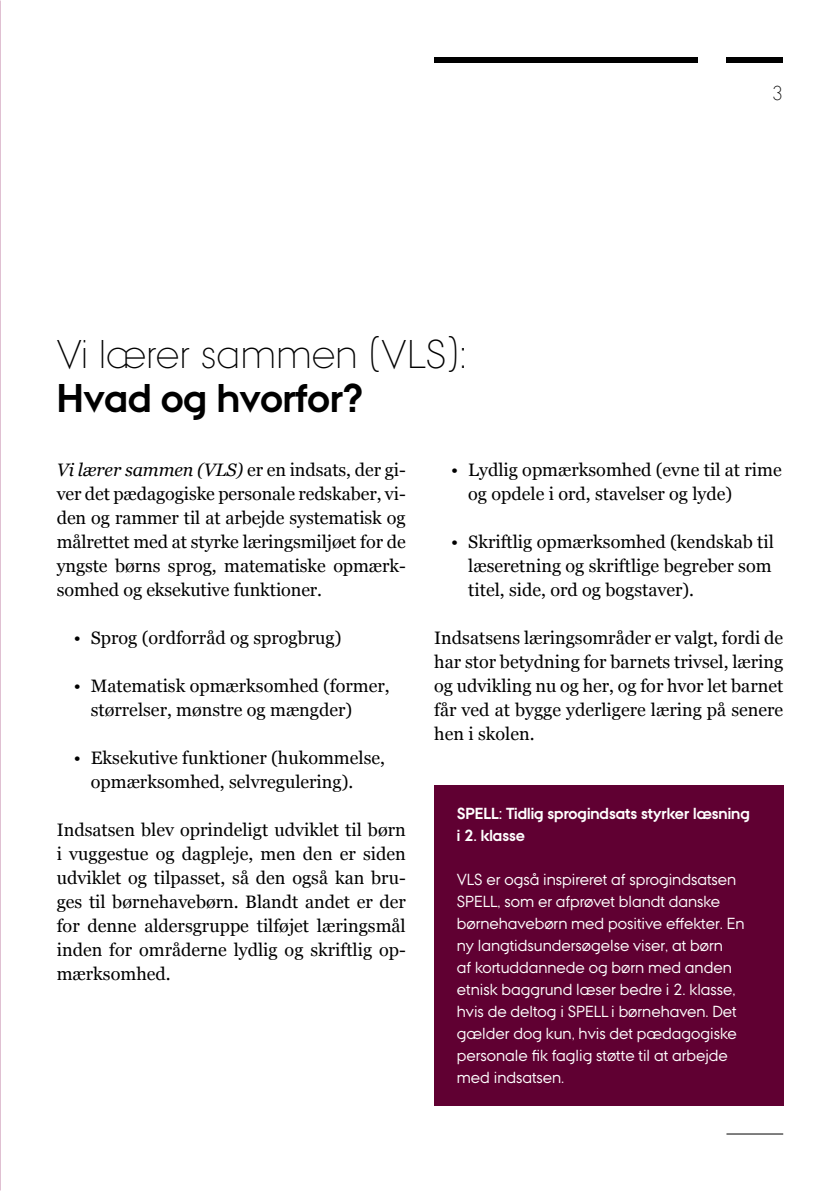
<style>
.page{position:relative;width:840px;height:1191px;background:#fff}
.page>*{position:absolute;margin:0;border:0;box-sizing:border-box;transform-origin:0 0}
.t1{font:300 40px "AU Passata";color:#000}
.t2{font:700 40px "AU Passata";color:#000}
.t3{font:300 20px "AU Passata";color:#000}
.t4{font:18px/24px "Georgia";color:#000}
.t5{font:16px/22px "AU Passata";color:#fff}
.t6{font:700 16px/22px "AU Passata";color:#fff}
.s1{font-style:italic}
</style>
<div class="page">
<div style="left:726px;top:57px;width:56px;height:5px;background:#000"></div>
<div style="left:434px;top:57px;width:263px;height:5px;background:#000"></div>
<hr style="left:726px;top:1133px;width:56px;height:1px;background:#000">
<div style="left:434px;top:785px;width:348px;height:321px;background:#600032"></div>
<h1 class="t1" style="left:57px;top:331px;width:411px">Vi lærer sammen (VLS):</h1>
<h1 class="t2" style="left:57px;top:375px;width:308px">Hvad og hvorfor?</h1>
<p class="t3" style="left:771px;top:81px;width:13px">3</p>
<p class="t4" style="left:57px;top:457px;width:350px;text-align:justify"><span class="s1">Vi lærer sammen (VLS)</span> er en indsats, der gi&shy;ver det pædagogiske personale redskaber, vi&shy;den og rammer til at arbejde systematisk og målrettet med at styrke læringsmiljøet for de yngste børns sprog, matematiske opmærk&shy;somhed og eksekutive funktioner.</p>
<p class="t4" style="left:74px;top:625px;width:269px">• Sprog (ordforråd og sprogbrug)</p>
<p class="t4" style="left:91px;top:673px;width:300px;text-indent:-17px">• Matematisk opmærksomhed (former, størrelser, mønstre og mængder)</p>
<p class="t4" style="left:91px;top:745px;width:295px;text-indent:-17px">• Eksekutive funktioner (hukommelse, opmærksomhed, selvregulering).</p>
<p class="t4" style="left:57px;top:817px;width:350px;text-align:justify">Indsatsen blev oprindeligt udviklet til børn i vuggestue og dagpleje, men den er siden udviklet og tilpasset, så den også kan bru&shy;ges til børnehavebørn. Blandt andet er der for denne aldersgruppe tilføjet læringsmål inden for områderne lydlig og skriftlig op&shy;mærksomhed.</p>
<p class="t4" style="left:468px;top:457px;width:315px;text-indent:-17px">• Lydlig opmærksomhed (evne til at rime og opdele i ord, stavelser og lyde)</p>
<p class="t4" style="left:468px;top:529px;width:307px;text-indent:-17px">• Skriftlig opmærksomhed (kendskab til læseretning og skriftlige begreber som titel, side, ord og bogstaver).</p>
<p class="t4" style="left:434px;top:625px;width:350px;text-align:justify">Indsatsens læringsområder er valgt, fordi de har stor betydning for barnets trivsel, læring og udvikling nu og her, og for hvor let barnet får ved at bygge yderligere læring på senere hen i skolen.</p>
<p class="t6" style="left:456px;top:802px;width:294px">SPELL: Tidlig sprogindsats styrker læsning i 2. klasse</p>
<p class="t5" style="left:456px;top:868px;width:289px">VLS er også inspireret af sprogindsatsen SPELL, som er afprøvet blandt danske børnehavebørn med positive effekter. En ny langtidsundersøgelse viser, at børn<br>af kortuddannede og børn med anden etnisk baggrund læser bedre i 2. klasse, hvis de deltog i SPELL i børnehaven. Det gælder dog kun, hvis det pædagogiske personale fik faglig støtte til at arbejde med indsatsen.</p>
</div>
